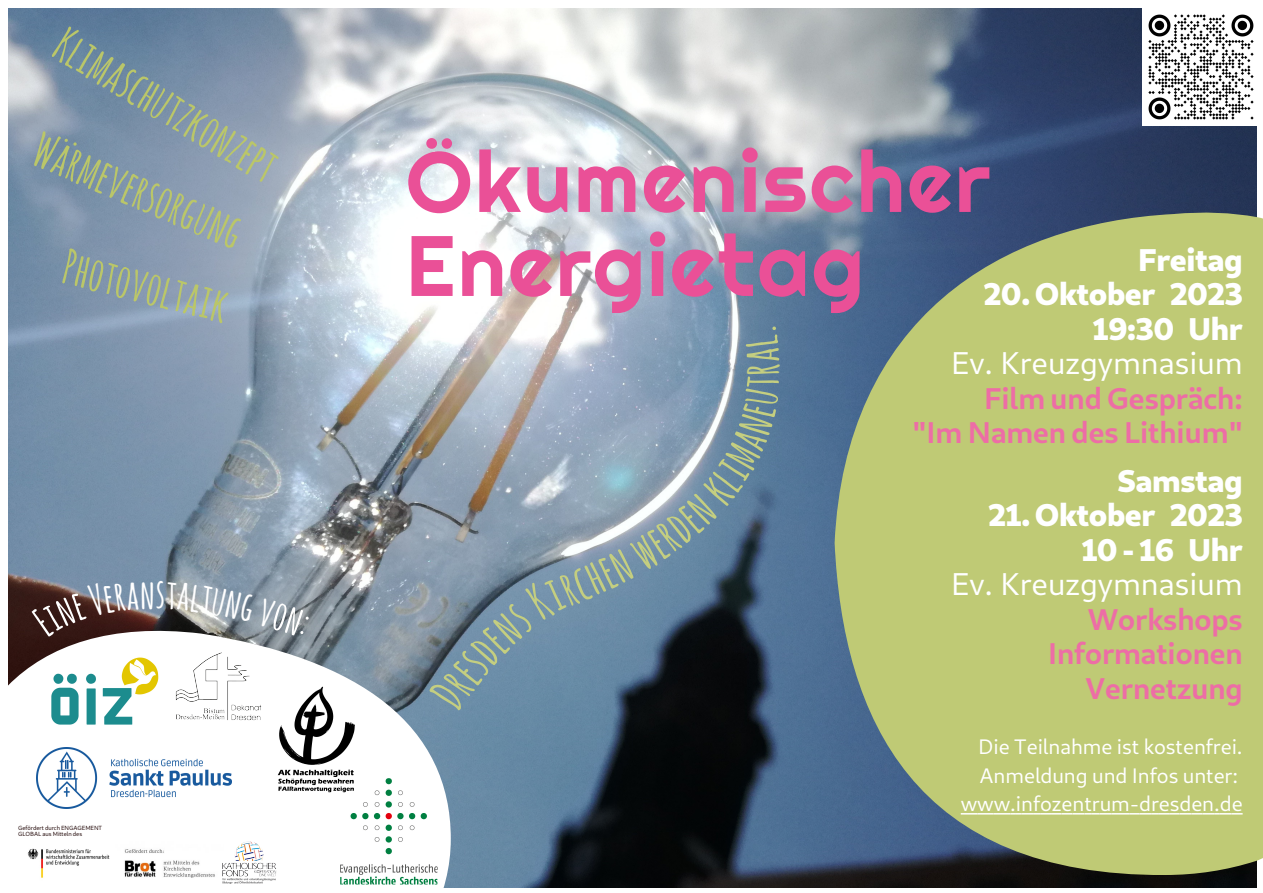
<style>
.page{position:relative;width:1263px;height:893px;background:#fff}
.page>*{position:absolute;margin:0;border:0;box-sizing:border-box;transform-origin:0 0}
.t1{font:85.5px/84px "Righteous";letter-spacing:.03em;color:#ea5097}
.t2{font:700 48px "Amatic SC";color:#c4ce80}
.t3{font:700 46.5px "Amatic SC";color:#bac669}
.t4{font:800 31.5px/34.5px "Cantarell";color:#fff;text-align:right}
.t5{font:31.5px "Cantarell";color:#fff}
.t6{font:700 30px/34.5px "Cantarell";color:#ed6da6;text-align:right}
.t7{font:21px/28.5px "Cantarell";letter-spacing:-.005em;color:#fff;text-align:right}
.t8{font:6px/6px "Cantarell";letter-spacing:-.01em;color:#1c0000}
</style>
<div class="page">
<img style="left:9px;top:8px;width:1247px;height:880px">
<svg style="left:835px;top:211px;width:428px;height:665px;background:#abb876"></svg>
<svg style="left:961px;top:813px;width:281px;height:1px"></svg>
<img style="left:1142px;top:8px;width:114px;height:117px">
<svg style="left:8px;top:612px;width:443px;height:276px"></svg>
<img style="left:36px;top:747px;width:196px;height:61px">
<img style="left:48px;top:657px;width:112px;height:69px">
<img style="left:340px;top:778px;width:97px;height:106px">
<img style="left:18px;top:840px;width:98px;height:47px">
<img style="left:116px;top:840px;width:108px;height:47px">
<div style="left:224px;top:840px;width:60px;height:47px;background:#fff"></div>
<img style="left:222px;top:842px;width:54px;height:42px">
<img style="left:268px;top:678px;width:95px;height:122px">
<img style="left:165px;top:649px;width:101px;height:79px">
<svg style="left:429px;top:376px;width:350px;height:335px;background:#72879b"></svg>
<svg style="left:745px;top:326px;width:34px;height:37px"></svg>
<svg style="left:31px;top:581px;width:278px;height:56px;background:#747278"></svg>
<h3 class="t3" style="left:74px;top:15px;width:252px;rotate:31deg">Klimaschutzkonzept</h3>
<h3 class="t3" style="left:47px;top:119px;width:225px;rotate:23deg">Wärmeversorgung</h3>
<h3 class="t3" style="left:71px;top:236px;width:170px;rotate:14deg">Photovoltaik</h3>
<p class="t8" style="left:18px;top:825px;width:85px">Gefördert durch ENGAGEMENT<br>GLOBAL aus Mitteln des</p>
<h1 class="t1" style="left:406px;top:139px;width:586px">Ökumenischer<br>Energietag</h1>
<h3 class="t4" style="left:1138px;top:241px;width:106px">Freitag</h3>
<h3 class="t4" style="left:984px;top:276px;width:260px">20. Oktober 2023<br>19:30 Uhr</h3>
<h3 class="t5" style="left:951px;top:343px;width:293px">Ev. Kreuzgymnasium</h3>
<h3 class="t6" style="left:912px;top:380px;width:332px">Film und Gespräch:<br>"Im Namen des Lithium"</h3>
<h2 class="t2" style="left:730px;top:376px;width:15px;rotate:-90deg">r</h2>
<h3 class="t4" style="left:1117px;top:462px;width:127px">Samstag</h3>
<h3 class="t4" style="left:988px;top:497px;width:256px">21. Oktober 2023<br>10 - 16 Uhr</h3>
<h3 class="t5" style="left:951px;top:564px;width:293px">Ev. Kreuzgymnasium</h3>
<h3 class="t6" style="left:1048px;top:601px;width:196px">Workshops<br>Informationen<br>Vernetzung</h3>
<p class="t7" style="left:961px;top:732px;width:283px">Die Teilnahme ist kostenfrei.<br>Anmeldung und Infos unter: www.infozentrum-dresden.de</p>
</div>
